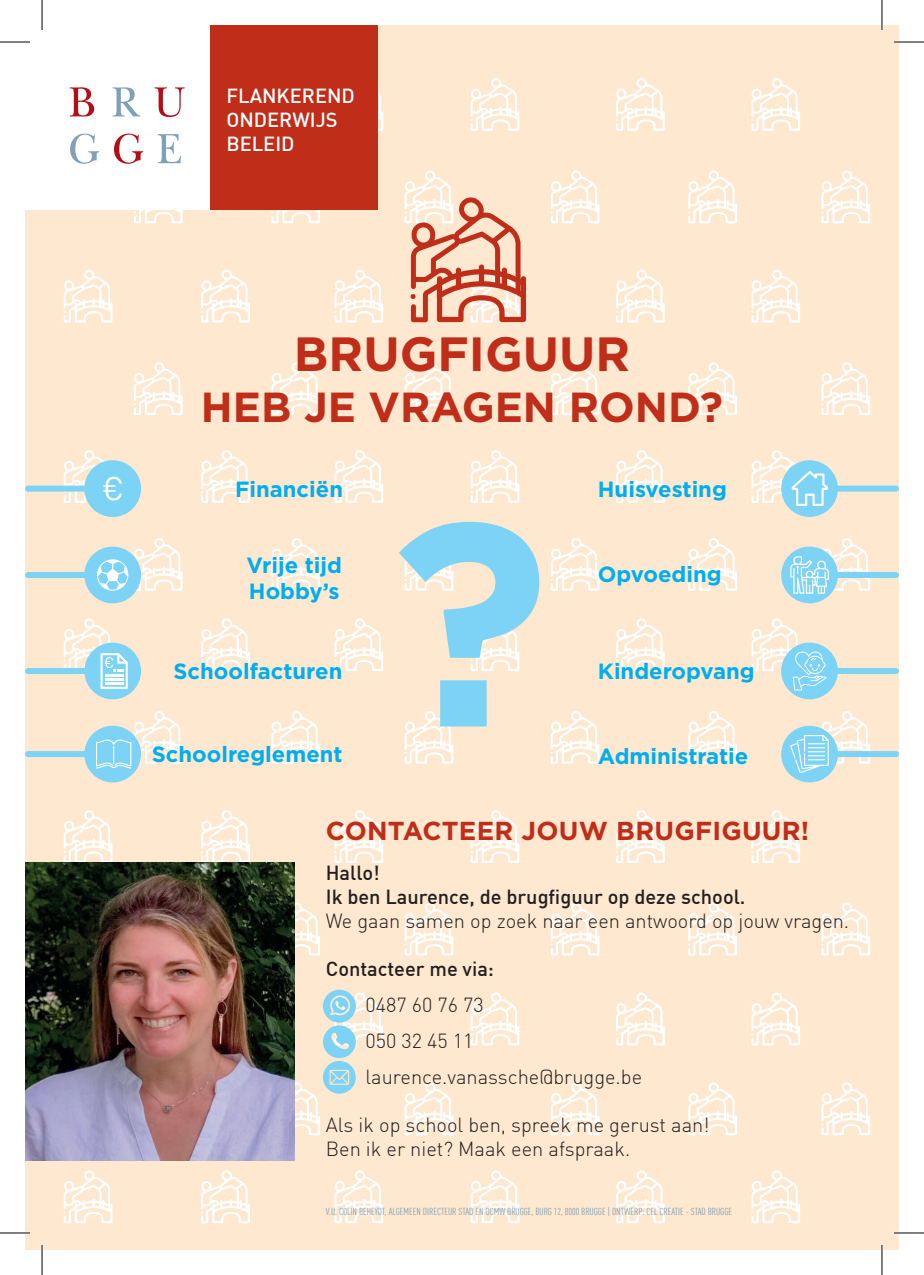
<style>
.page{position:relative;width:924px;height:1275px;background:#fff}
.page>*{position:absolute;margin:0;border:0;box-sizing:border-box;transform-origin:0 0}
.t1{font:700 48px "Gotham";color:#c02d19}
.t2{font:700 42px "Gotham";color:#c02d19}
.t3{font:700 26px "Gotham";letter-spacing:.01em;color:#c02d19}
.t4{font:700 22px/26.4px "Gotham";color:#00aeef}
.t5{font:300 20px/36px "DIN Offc Pro";color:#231f20}
.t6{font:500 20px/24px "DIN Offc Pro";color:#231f20}
.t7{font:500 20px/24px "DIN Offc Pro";color:#fff}
.t8{font:condensed 10px "DIN Offc Pro";color:#7ea1b7}
</style>
<div class="page">
<div style="left:25px;top:25px;width:873px;height:1225px;background:#fee8cf"></div>
<svg style="left:378px;top:91px;width:5px;height:40px"></svg>
<svg style="left:470px;top:78px;width:49px;height:53px"></svg>
<svg style="left:134px;top:209px;width:48px;height:14px"></svg>
<svg style="left:271px;top:209px;width:49px;height:14px"></svg>
<svg style="left:64px;top:270px;width:48px;height:52px"></svg>
<svg style="left:201px;top:270px;width:49px;height:52px"></svg>
<svg style="left:334px;top:270px;width:49px;height:52px"></svg>
<svg style="left:134px;top:362px;width:48px;height:53px"></svg>
<svg style="left:271px;top:362px;width:49px;height:53px"></svg>
<svg style="left:404px;top:362px;width:49px;height:53px"></svg>
<svg style="left:201px;top:450px;width:49px;height:53px"></svg>
<svg style="left:334px;top:450px;width:49px;height:53px"></svg>
<svg style="left:470px;top:450px;width:49px;height:53px"></svg>
<svg style="left:134px;top:538px;width:48px;height:53px"></svg>
<svg style="left:271px;top:538px;width:49px;height:53px"></svg>
<svg style="left:616px;top:78px;width:48px;height:53px"></svg>
<svg style="left:751px;top:78px;width:48px;height:53px"></svg>
<svg style="left:550px;top:170px;width:49px;height:53px"></svg>
<svg style="left:688px;top:170px;width:48px;height:53px"></svg>
<svg style="left:821px;top:170px;width:48px;height:53px"></svg>
<svg style="left:616px;top:270px;width:48px;height:52px"></svg>
<svg style="left:751px;top:270px;width:48px;height:52px"></svg>
<svg style="left:550px;top:362px;width:49px;height:53px"></svg>
<svg style="left:688px;top:362px;width:48px;height:53px"></svg>
<svg style="left:821px;top:362px;width:48px;height:53px"></svg>
<svg style="left:616px;top:450px;width:48px;height:53px"></svg>
<svg style="left:550px;top:538px;width:49px;height:53px"></svg>
<svg style="left:688px;top:538px;width:48px;height:53px"></svg>
<svg style="left:201px;top:618px;width:49px;height:53px"></svg>
<svg style="left:334px;top:618px;width:49px;height:53px"></svg>
<svg style="left:271px;top:711px;width:49px;height:53px"></svg>
<svg style="left:64px;top:810px;width:48px;height:52px"></svg>
<svg style="left:201px;top:810px;width:49px;height:52px"></svg>
<svg style="left:334px;top:810px;width:49px;height:53px"></svg>
<svg style="left:470px;top:810px;width:49px;height:53px"></svg>
<svg style="left:294px;top:902px;width:26px;height:53px"></svg>
<svg style="left:404px;top:902px;width:49px;height:53px"></svg>
<svg style="left:470px;top:992px;width:49px;height:53px"></svg>
<svg style="left:64px;top:1170px;width:48px;height:53px"></svg>
<svg style="left:201px;top:1170px;width:49px;height:53px"></svg>
<svg style="left:334px;top:1170px;width:49px;height:53px"></svg>
<svg style="left:470px;top:1170px;width:49px;height:53px"></svg>
<svg style="left:404px;top:1082px;width:49px;height:53px"></svg>
<svg style="left:616px;top:618px;width:48px;height:53px"></svg>
<svg style="left:550px;top:711px;width:49px;height:53px"></svg>
<svg style="left:688px;top:711px;width:48px;height:53px"></svg>
<svg style="left:616px;top:810px;width:48px;height:53px"></svg>
<svg style="left:751px;top:810px;width:48px;height:53px"></svg>
<svg style="left:550px;top:902px;width:49px;height:53px"></svg>
<svg style="left:688px;top:902px;width:48px;height:53px"></svg>
<svg style="left:821px;top:902px;width:48px;height:53px"></svg>
<svg style="left:616px;top:992px;width:48px;height:53px"></svg>
<svg style="left:751px;top:992px;width:48px;height:53px"></svg>
<svg style="left:616px;top:1170px;width:48px;height:53px"></svg>
<svg style="left:751px;top:1170px;width:48px;height:53px"></svg>
<svg style="left:550px;top:1082px;width:49px;height:53px"></svg>
<svg style="left:688px;top:1082px;width:48px;height:53px"></svg>
<svg style="left:821px;top:1082px;width:48px;height:53px"></svg>
<svg style="left:399px;top:522px;width:140px;height:242px"></svg>
<svg style="left:404px;top:170px;width:121px;height:152px"></svg>
<div style="left:25px;top:25px;width:185px;height:184px;background:#fff"></div>
<svg style="left:154px;top:87px;width:30px;height:30px"></svg>
<svg style="left:69px;top:87px;width:74px;height:77px"></svg>
<svg style="left:158px;top:134px;width:23px;height:29px"></svg>
<div style="left:210px;top:25px;width:168px;height:184px;background:#c02d19"></div>
<img style="left:25px;top:862px;width:269px;height:298px">
<div style="left:28px;top:485px;width:76px;height:6px;background:#7cd3f6"></div>
<div style="left:819px;top:485px;width:76px;height:6px;background:#7cd3f6"></div>
<div style="left:28px;top:572px;width:76px;height:6px;background:#7cd3f6"></div>
<div style="left:819px;top:572px;width:76px;height:6px;background:#7cd3f6"></div>
<div style="left:28px;top:668px;width:76px;height:6px;background:#7cd3f6"></div>
<div style="left:819px;top:668px;width:76px;height:6px;background:#7cd3f6"></div>
<div style="left:28px;top:751px;width:76px;height:6px;background:#7cd3f6"></div>
<div style="left:819px;top:751px;width:76px;height:6px;background:#7cd3f6"></div>
<div style="left:84px;top:460px;width:57px;height:57px;background:#7cd3f6;border-radius:50%"></div>
<div style="left:780px;top:460px;width:57px;height:57px;background:#7cd3f6;border-radius:50%"></div>
<div style="left:84px;top:546px;width:57px;height:57px;background:#7cd3f6;border-radius:50%"></div>
<div style="left:780px;top:546px;width:57px;height:57px;background:#7cd3f6;border-radius:50%"></div>
<div style="left:84px;top:642px;width:57px;height:57px;background:#7cd3f6;border-radius:50%"></div>
<div style="left:780px;top:642px;width:57px;height:57px;background:#7cd3f6;border-radius:50%"></div>
<div style="left:84px;top:725px;width:57px;height:57px;background:#7cd3f6;border-radius:50%"></div>
<div style="left:780px;top:725px;width:57px;height:57px;background:#7cd3f6;border-radius:50%"></div>
<svg style="left:97px;top:559px;width:31px;height:31px"></svg>
<svg style="left:96px;top:711px;width:86px;height:57px"></svg>
<svg style="left:64px;top:450px;width:58px;height:53px"></svg>
<svg style="left:789px;top:538px;width:80px;height:56px"></svg>
<svg style="left:789px;top:711px;width:80px;height:62px"></svg>
<svg style="left:271px;top:989px;width:112px;height:146px"></svg>
<svg style="left:751px;top:450px;width:76px;height:56px"></svg>
<svg style="left:64px;top:618px;width:64px;height:71px"></svg>
<svg style="left:751px;top:618px;width:75px;height:72px"></svg>
<hr style="left:893px;top:41px;width:30px;height:2px;background:#fff">
<hr style="left:0;top:1231px;width:30px;height:3px;background:#fff">
<hr style="left:893px;top:1231px;width:30px;height:3px;background:#fff">
<hr style="left:41px;top:1245px;width:2px;height:30px;background:#fff">
<hr style="left:880px;top:0;width:2px;height:30px;background:#fff">
<hr style="left:880px;top:1245px;width:2px;height:30px;background:#fff">
<hr style="left:0;top:42px;width:30px;height:1px;background:#000">
<hr style="left:893px;top:42px;width:30px;height:1px;background:#000">
<hr style="left:0;top:1232px;width:30px;height:1px;background:#000">
<hr style="left:893px;top:1232px;width:30px;height:1px;background:#000">
<hr style="left:42px;top:0;width:1px;height:30px;background:#000">
<hr style="left:42px;top:1245px;width:1px;height:30px;background:#000">
<hr style="left:881px;top:0;width:1px;height:30px;background:#000">
<hr style="left:881px;top:1245px;width:1px;height:30px;background:#000">
<p class="t7" style="left:226px;top:81px;width:130px">FLANKEREND<br>ONDERWIJS<br>BELEID</p>
<h1 class="t1" style="left:294px;top:327px;width:337px">BRUGFIGUUR</h1>
<h2 class="t2" style="left:201px;top:383px;width:523px">HEB JE VRAGEN ROND?</h2>
<p class="t4" style="left:235px;top:475px;width:109px">Financiën</p>
<p class="t4" style="left:597px;top:475px;width:130px">Huisvesting</p>
<p class="t4" style="left:246px;top:551px;width:97px">Vrije tijd<br>Hobby’s</p>
<p class="t4" style="left:597px;top:561px;width:125px">Opvoeding</p>
<p class="t4" style="left:173px;top:657px;width:170px">Schoolfacturen</p>
<p class="t4" style="left:597px;top:657px;width:158px">Kinderopvang</p>
<p class="t4" style="left:152px;top:740px;width:192px">Schoolreglement</p>
<p class="t4" style="left:597px;top:743px;width:152px">Administratie</p>
<h3 class="t3" style="left:325px;top:816px;width:485px">CONTACTEER JOUW BRUGFIGUUR!</h3>
<p class="t6" style="left:325px;top:858px;width:421px">Hallo!<br>Ik ben Laurence, de brugfiguur op deze school.</p>
<p class="t5" style="left:325px;top:901px;width:524px">We gaan samen op zoek naar een antwoord op jouw vragen.</p>
<p class="t6" style="left:325px;top:954px;width:170px">Contacteer me via:</p>
<p class="t5" style="left:365px;top:985px;width:278px">0487 60 76 73<br>050 32 45 11 laurence.vanassche@brugge.be</p>
<p class="t5" style="left:325px;top:1111px;width:385px;line-height:24px">Als ik op school ben, spreek me gerust aan!<br>Ben ik er niet? Maak een afspraak.</p>
<p class="t8" style="left:325px;top:1203px;width:407px">V.U. COLIN BEHEYDT, ALGEMEEN DIRECTEUR STAD EN OCMW BRUGGE, BURG 12, 8000 BRUGGE | ONTWERP: CEL CREATIE - STAD BRUGGE</p>
</div>
